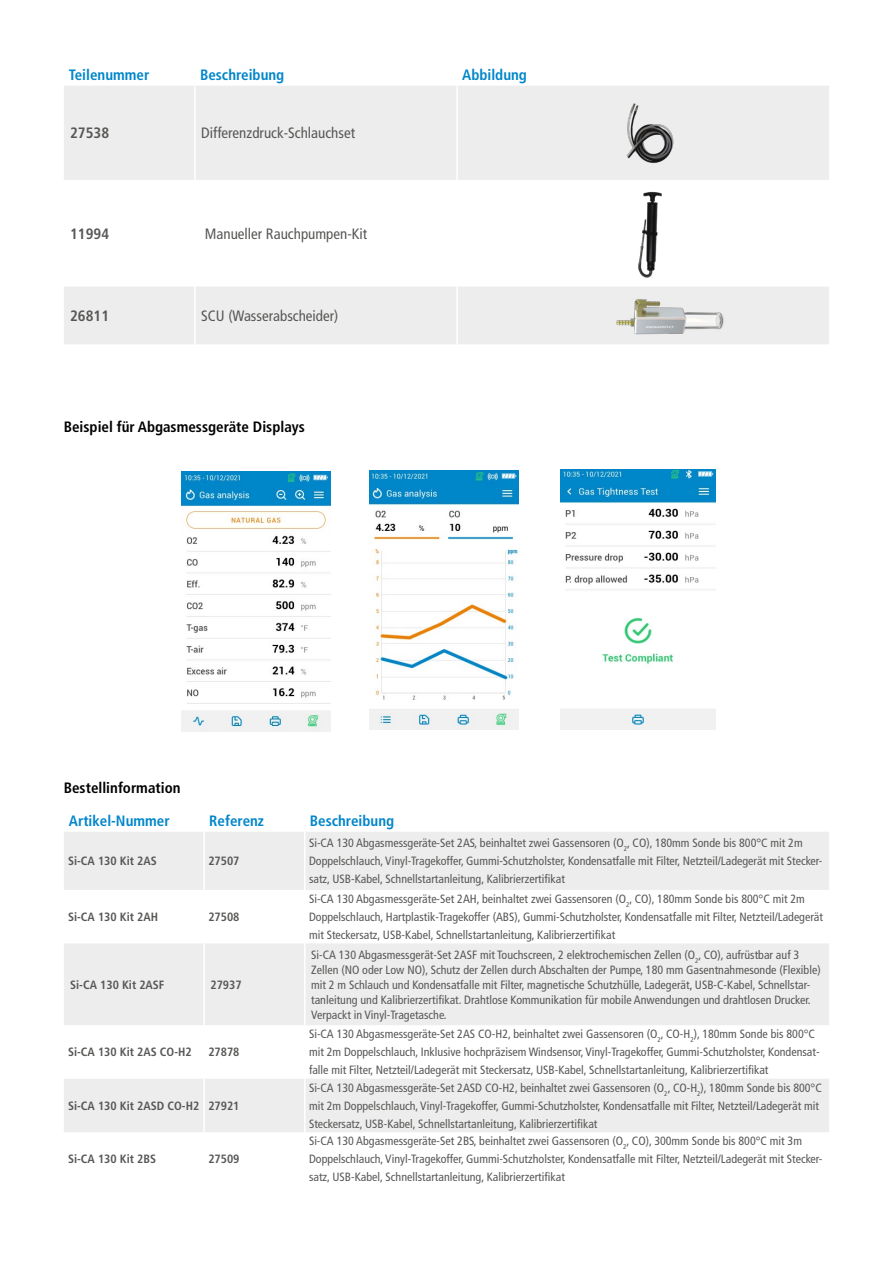
<style>
.page{position:relative;width:893px;height:1263px;background:#fff}
.page>*{position:absolute;margin:0;border:0;box-sizing:border-box;transform-origin:0 0}
.t1{font:condensed 15px "Frutiger LT Std";color:#575756}
.t2{font:700 condensed 15px "Frutiger LT Std";color:#0086ca}
.t3{font:700 condensed 15px "Frutiger LT Std";color:#000}
.t4{font:700 condensed 15px "Frutiger LT Std";color:#575756}
.t5{font:condensed 12px/18px "Frutiger LT Std";color:#575756}
.t6{font:700 condensed 12px "Frutiger LT Std";color:#575756}
</style>
<div class="page">
<svg style="left:64px;top:86px;width:765px;height:258px;fill:#ededed"></svg>
<hr style="left:194px;top:86px;width:2px;height:94px;background:#fff">
<hr style="left:456px;top:86px;width:2px;height:94px;background:#fff">
<hr style="left:194px;top:180px;width:2px;height:107px;background:#fff">
<hr style="left:456px;top:180px;width:2px;height:107px;background:#fff">
<hr style="left:194px;top:287px;width:2px;height:57px;background:#fff">
<hr style="left:456px;top:287px;width:2px;height:57px;background:#fff">
<img style="left:620px;top:92px;width:58px;height:81px">
<img style="left:616px;top:186px;width:66px;height:94px">
<img style="left:612px;top:292px;width:121px;height:51px">
<img style="left:560px;top:469px;width:156px;height:261px">
<img style="left:369px;top:470px;width:150px;height:259px">
<img style="left:181px;top:472px;width:149px;height:259px">
<svg style="left:64px;top:832px;width:765px;height:300px;fill:#ededed"></svg>
<hr style="left:203px;top:832px;width:2px;height:58px;background:#fff">
<hr style="left:304px;top:832px;width:1px;height:58px;background:#fff">
<hr style="left:203px;top:890px;width:2px;height:53px;background:#fff">
<hr style="left:304px;top:890px;width:1px;height:53px;background:#fff">
<hr style="left:203px;top:943px;width:2px;height:82px;background:#fff">
<hr style="left:304px;top:943px;width:1px;height:82px;background:#fff">
<hr style="left:203px;top:1025px;width:2px;height:54px;background:#fff">
<hr style="left:304px;top:1025px;width:1px;height:54px;background:#fff">
<hr style="left:203px;top:1079px;width:2px;height:53px;background:#fff">
<hr style="left:304px;top:1079px;width:1px;height:53px;background:#fff">
<p class="t2" style="left:69px;top:66px;width:82px">Teilenummer</p>
<p class="t2" style="left:200px;top:66px;width:86px">Beschreibung</p>
<p class="t2" style="left:462px;top:66px;width:66px">Abbildung</p>
<p class="t4" style="left:70px;top:124px;width:41px">27538</p>
<p class="t1" style="left:201px;top:124px;width:155px">Differenzdruck-Schlauchset</p>
<p class="t4" style="left:70px;top:225px;width:40px">11994</p>
<p class="t1" style="left:205px;top:225px;width:164px">Manueller Rauchpumpen-Kit</p>
<p class="t4" style="left:70px;top:307px;width:40px">26811</p>
<p class="t1" style="left:201px;top:307px;width:139px">SCU (Wasserabscheider)</p>
<p class="t3" style="left:64px;top:417px;width:243px">Beispiel für Abgasmessgeräte Displays</p>
<p class="t3" style="left:64px;top:778px;width:118px">Bestellinformation</p>
<p class="t2" style="left:69px;top:812px;width:102px">Artikel-Nummer</p>
<p class="t2" style="left:209px;top:812px;width:56px">Referenz</p>
<p class="t2" style="left:310px;top:812px;width:86px">Beschreibung</p>
<p class="t6" style="left:68px;top:854px;width:90px">Si-CA 130 Kit 2AS</p>
<p class="t6" style="left:208px;top:854px;width:33px">27507</p>
<p class="t5" style="left:309px;top:834px;width:515px">Si-CA 130 Abgasmessgeräte-Set 2AS, beinhaltet zwei Gassensoren (O<sub>2</sub>, CO), 180mm Sonde bis 800°C mit 2m<br>Doppelschlauch, Vinyl-Tragekoffer, Gummi-Schutzholster, Kondensatfalle mit Filter, Netzteil/Ladegerät mit Stecker&shy;satz, USB-Kabel, Schnellstartanleitung, Kalibrierzertifikat</p>
<p class="t6" style="left:68px;top:910px;width:92px">Si-CA 130 Kit 2AH</p>
<p class="t6" style="left:208px;top:910px;width:33px">27508</p>
<p class="t6" style="left:70px;top:977px;width:96px">Si-CA 130 Kit 2ASF</p>
<p class="t6" style="left:210px;top:977px;width:33px">27937</p>
<p class="t6" style="left:68px;top:1045px;width:125px">Si-CA 130 Kit 2AS CO-H2</p>
<p class="t6" style="left:208px;top:1045px;width:33px">27878</p>
<p class="t6" style="left:68px;top:1099px;width:173px">Si-CA 130 Kit 2ASD CO-H2 27921</p>
<p class="t6" style="left:68px;top:1152px;width:90px">Si-CA 130 Kit 2BS</p>
<p class="t6" style="left:208px;top:1152px;width:33px">27509</p>
<p class="t5" style="left:309px;top:890px;width:516px">Si-CA 130 Abgasmessgeräte-Set 2AH, beinhaltet zwei Gassensoren (O<sub>2</sub>, CO), 180mm Sonde bis 800°C mit 2m<br>Doppelschlauch, Hartplastik-Tragekoffer (ABS), Gummi-Schutzholster, Kondensatfalle mit Filter, Netzteil/Ladegerät mit Steckersatz, USB-Kabel, Schnellstartanleitung, Kalibrierzertifikat</p>
<p class="t5" style="left:311px;top:947px;width:511px;line-height:15px">Si-CA 130 Abgasmessgerät-Set 2ASF mit Touchscreen, 2 elektrochemischen Zellen (O<sub>2</sub>, CO), aufrüstbar auf 3<br>Zellen (NO oder Low NO), Schutz der Zellen durch Abschalten der Pumpe, 180 mm Gasentnahmesonde (Flexible) mit 2 m Schlauch und Kondensatfalle mit Filter, magnetische Schutzhülle, Ladegerät, USB-C-Kabel, Schnellstar&shy;tanleitung und Kalibrierzertifikat. Drahtlose Kommunikation für mobile Anwendungen und drahtlosen Drucker.<br>Verpackt in Vinyl-Tragetasche.</p>
<p class="t5" style="left:309px;top:1025px;width:512px">Si-CA 130 Abgasmessgeräte-Set 2AS CO-H2, beinhaltet zwei Gassensoren (O<sub>2</sub>, CO-H<sub>2</sub>), 180mm Sonde bis 800°C mit 2m Doppelschlauch, Inklusive hochpräzisem Windsensor, Vinyl-Tragekoffer, Gummi-Schutzholster, Kondensat&shy;falle mit Filter, Netzteil/Ladegerät mit Steckersatz, USB-Kabel, Schnellstartanleitung, Kalibrierzertifikat</p>
<p class="t5" style="left:309px;top:1079px;width:514px">Si-CA 130 Abgasmessgeräte-Set 2ASD CO-H2, beinhaltet zwei Gassensoren (O<sub>2</sub>, CO-H<sub>2</sub>), 180mm Sonde bis 800°C mit 2m Doppelschlauch, Vinyl-Tragekoffer, Gummi-Schutzholster, Kondensatfalle mit Filter, Netzteil/Ladegerät mit<br>Steckersatz, USB-Kabel, Schnellstartanleitung, Kalibrierzertifikat</p>
<p class="t5" style="left:309px;top:1132px;width:515px">Si-CA 130 Abgasmessgeräte-Set 2BS, beinhaltet zwei Gassensoren (O<sub>2</sub>, CO), 300mm Sonde bis 800°C mit 3m<br>Doppelschlauch, Vinyl-Tragekoffer, Gummi-Schutzholster, Kondensatfalle mit Filter, Netzteil/Ladegerät mit Stecker&shy;satz, USB-Kabel, Schnellstartanleitung, Kalibrierzertifikat</p>
</div>
